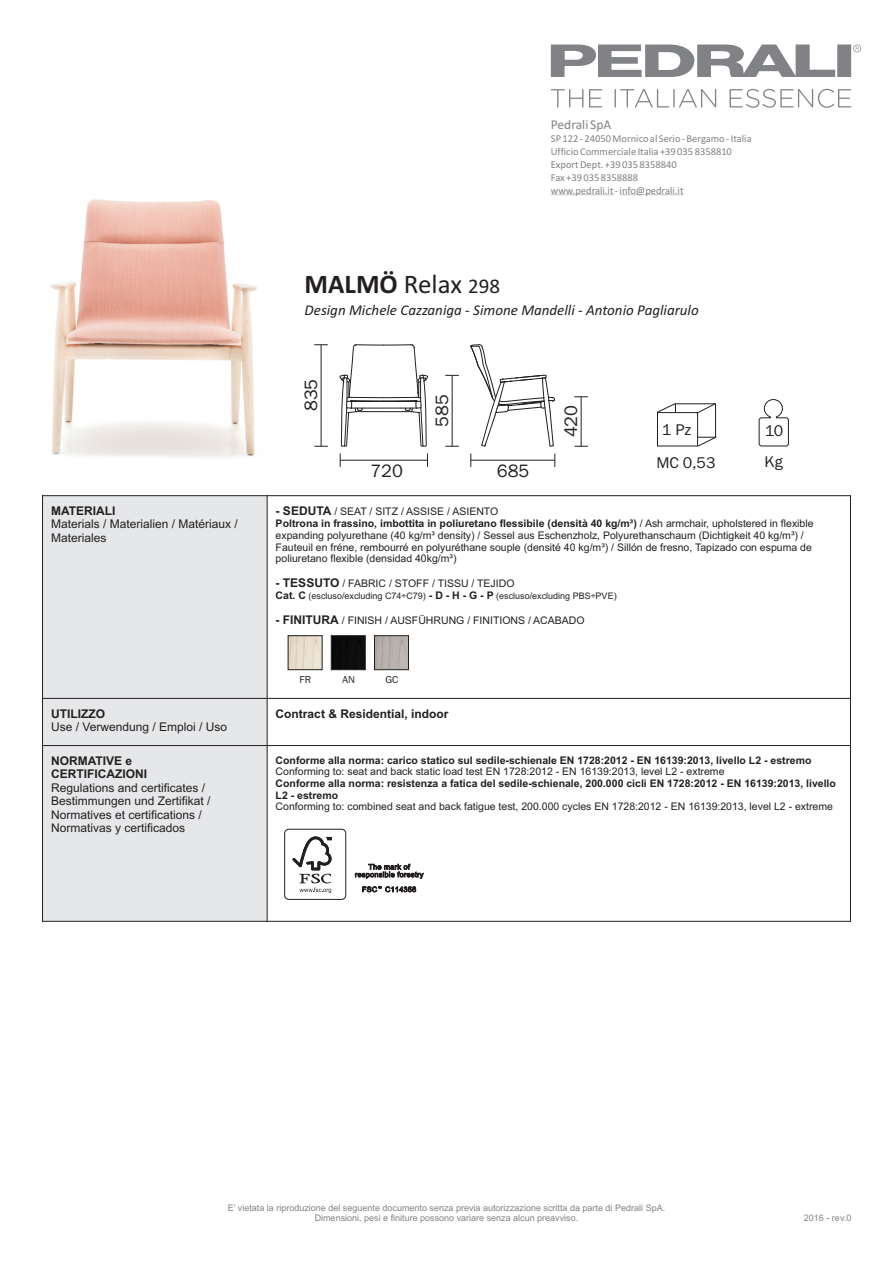
<style>
.page{position:relative;width:893px;height:1263px;background:#fff}
.page>*{position:absolute;margin:0;border:0;box-sizing:border-box;transform-origin:0 0}
.t1{font:700 27px "Calibri";color:#231f20}
.t2{font:18.6px "Franklin Gothic";color:#231f20}
.t3{font:16.05px/30.9px "Franklin Gothic";color:#231f20}
.t4{font:italic 15px "Calibri";color:#231f20}
.t5{font:13.5px "Calibri";color:#808285}
.t6{font:12px/13.4px "Arial";color:#231f20}
.t7{font:700 12px/13.4px "Arial";color:#231f20}
.t8{font:10.5px/11.9px "Arial";color:#231f20}
.t9{font:700 10.5px/11.7px "Arial";color:#231f20}
.t10{font:10.5px/12.8px "Calibri";color:#808285}
.t11{font:10.5px "Franklin Gothic";color:#231f20}
.t12{font:9px/10.1px "Arial";color:#808285;text-align:center}
.t13{font:9px "Arial";color:#231f20}
.s1{font-weight:400}
.s2{font-weight:400;font-size:21px}
.s3{font-weight:700;font-size:12px}
.s4{font-weight:700}
.s5{font-weight:700;font-size:10.5px}
</style>
<div class="page">
<img style="left:50px;top:199px;width:208px;height:258px">
<div style="left:43px;top:496px;width:224px;height:202px;background:#e6e7e9"></div>
<div style="left:43px;top:698px;width:224px;height:47px;background:#e6e7e9"></div>
<div style="left:43px;top:745px;width:224px;height:176px;background:#e6e7e9"></div>
<hr style="left:42px;top:495px;width:1px;height:427px;background:#231f20">
<hr style="left:267px;top:495px;width:1px;height:427px;background:#231f20">
<hr style="left:850px;top:495px;width:1px;height:427px;background:#231f20">
<hr style="left:42px;top:921px;width:809px;height:1px;background:#231f20">
<hr style="left:42px;top:745px;width:809px;height:1px;background:#231f20">
<hr style="left:42px;top:698px;width:809px;height:1px;background:#231f20">
<hr style="left:42px;top:495px;width:809px;height:1px;background:#231f20">
<svg style="left:657px;top:403px;width:60px;height:44px"></svg>
<svg style="left:758px;top:399px;width:31px;height:48px"></svg>
<img style="left:333px;top:637px;width:30px;height:31px">
<img style="left:290px;top:637px;width:30px;height:31px">
<div style="left:288px;top:635px;width:34px;height:35px;border:1px solid #231f20"></div>
<div style="left:331px;top:635px;width:34px;height:35px;border:1px solid #231f20"></div>
<img style="left:376px;top:637px;width:31px;height:31px">
<div style="left:374px;top:635px;width:35px;height:35px;border:1px solid #231f20"></div>
<svg style="left:284px;top:828px;width:62px;height:72px"></svg>
<svg style="left:355px;top:864px;width:69px;height:15px"></svg>
<svg style="left:362px;top:886px;width:54px;height:6px"></svg>
<hr style="left:551px;top:195px;width:62px;height:1px;background:#808285">
<hr style="left:620px;top:195px;width:63px;height:1px;background:#808285">
<svg style="left:551px;top:44px;width:310px;height:64px"></svg>
<svg style="left:314px;top:344px;width:14px;height:1px"></svg>
<svg style="left:314px;top:446px;width:14px;height:1px"></svg>
<hr style="left:321px;top:345px;width:1px;height:101px;background:#231f20">
<svg style="left:340px;top:344px;width:88px;height:123px"></svg>
<hr style="left:340px;top:460px;width:87px;height:1px;background:#231f20">
<svg style="left:471px;top:345px;width:85px;height:122px"></svg>
<hr style="left:471px;top:460px;width:84px;height:1px;background:#231f20">
<svg style="left:574px;top:396px;width:14px;height:1px"></svg>
<svg style="left:574px;top:446px;width:14px;height:1px"></svg>
<hr style="left:581px;top:397px;width:1px;height:49px;background:#231f20">
<svg style="left:445px;top:375px;width:14px;height:1px"></svg>
<svg style="left:445px;top:446px;width:14px;height:1px"></svg>
<hr style="left:452px;top:375px;width:1px;height:71px;background:#231f20">
<p class="t5" style="left:551px;top:119px;width:62px">Pedrali SpA</p>
<p class="t10" style="left:551px;top:133px;width:202px">SP 122 - 24050 Mornico al Serio - Bergamo - Italia Ufficio Commerciale Italia +39 035 8358810<br>Export Dept. +39 035 8358840<br>Fax +39 035 8358888<br>www.pedrali.it - info@pedrali.it</p>
<h1 class="t1" style="left:305px;top:273px;width:197px">MALMÖ <span class="s1">Relax</span> <span class="s2">298</span></h1>
<h3 class="t4" style="left:305px;top:303px;width:396px">Design Michele Cazzaniga - Simone Mandelli - Antonio Pagliarulo</h3>
<h2 class="t2" style="left:304px;top:411px;width:34px;rotate:-90deg">835</h2>
<h2 class="t2" style="left:435px;top:427px;width:34px;rotate:-90deg">585</h2>
<h2 class="t2" style="left:370px;top:464px;width:34px">720</h2>
<h2 class="t2" style="left:497px;top:464px;width:34px">685</h2>
<h2 class="t2" style="left:564px;top:437px;width:34px;rotate:-90deg">420</h2>
<h3 class="t3" style="left:662px;top:415px;width:31px">1 Pz</h3>
<h3 class="t3" style="left:765px;top:417px;width:20px">10<br>Kg</h3>
<h3 class="t3" style="left:656px;top:448px;width:61px">MC 0,53</h3>
<p class="t7" style="left:51px;top:505px;width:66px">MATERIALI</p>
<p class="t6" style="left:51px;top:519px;width:188px">Materials / Materialien / Matériaux /<br>Materiales</p>
<p class="t8" style="left:276px;top:506px;width:539px"><span class="s3">- SEDUTA</span> / SEAT / SITZ / ASSISE / ASIENTO<br><span class="s4">Poltrona in frassino, imbottita in poliuretano flessibile (densità 40 kg/m³)</span> / Ash armchair, upholstered in flexible expanding polyurethane (40 kg/m³ density) / Sessel aus Eschenzholz, Polyurethanschaum (Dichtigkeit 40 kg/m³) / Fauteuil en fréne, rembourré en polyuréthane souple (densité 40 kg/m³) / Sillón de fresno, Tapizado con espuma de poliuretano flexible (densidad 40kg/m³)</p>
<p class="t8" style="left:276px;top:578px;width:240px"><span class="s3">- TESSUTO</span> / FABRIC / STOFF / TISSU / TEJIDO</p>
<p class="t13" style="left:276px;top:593px;width:342px"><span class="s5">Cat. C</span> (escluso/excluding C74÷C79) <span class="s5">- D - H - G - P</span> (escluso/excluding PBS÷PVE)</p>
<p class="t8" style="left:276px;top:615px;width:310px"><span class="s3">- FINITURA</span> / FINISH / AUSFÜHRUNG / FINITIONS / ACABADO</p>
<p class="t11" style="left:299px;top:676px;width:13px">FR</p>
<p class="t11" style="left:342px;top:676px;width:14px">AN</p>
<p class="t11" style="left:385px;top:676px;width:14px">GC</p>
<p class="t7" style="left:51px;top:708px;width:55px">UTILIZZO</p>
<p class="t6" style="left:51px;top:721px;width:178px">Use / Verwendung / Emploi / Uso</p>
<p class="t7" style="left:276px;top:708px;width:174px">Contract &amp; Residential, indoor</p>
<p class="t7" style="left:51px;top:755px;width:97px">NORMATIVE e<br>CERTIFICAZIONI</p>
<p class="t6" style="left:51px;top:782px;width:161px">Regulations and certificates /<br>Bestimmungen und Zertifikat /<br>Normatives et certifications /<br>Normativas y certificados</p>
<p class="t9" style="left:276px;top:755px;width:537px">Conforme alla norma: carico statico sul sedile-schienale EN 1728:2012 - EN 16139:2013, livello L2 - estremo</p>
<p class="t8" style="left:276px;top:767px;width:450px">Conforming to: seat and back static load test EN 1728:2012 - EN 16139:2013, level L2 - extreme</p>
<p class="t9" style="left:276px;top:778px;width:562px">Conforme alla norma: resistenza a fatica del sedile-schienale, 200.000 cicli EN 1728:2012 - EN 16139:2013, livello<br>L2 - estremo</p>
<p class="t8" style="left:276px;top:802px;width:559px">Conforming to: combined seat and back fatigue test, 200.000 cycles EN 1728:2012 - EN 16139:2013, level L2 - extreme</p>
<p class="t12" style="left:228px;top:1203px;width:439px">E’ vietata la riproduzione del seguente documento senza previa autorizzazione scritta da parte di Pedrali SpA.<br>Dimensioni, pesi e finiture possono variare senza alcun preavviso.</p>
<p class="t12" style="left:804px;top:1213px;width:49px">2016 - rev.0</p>
</div>
